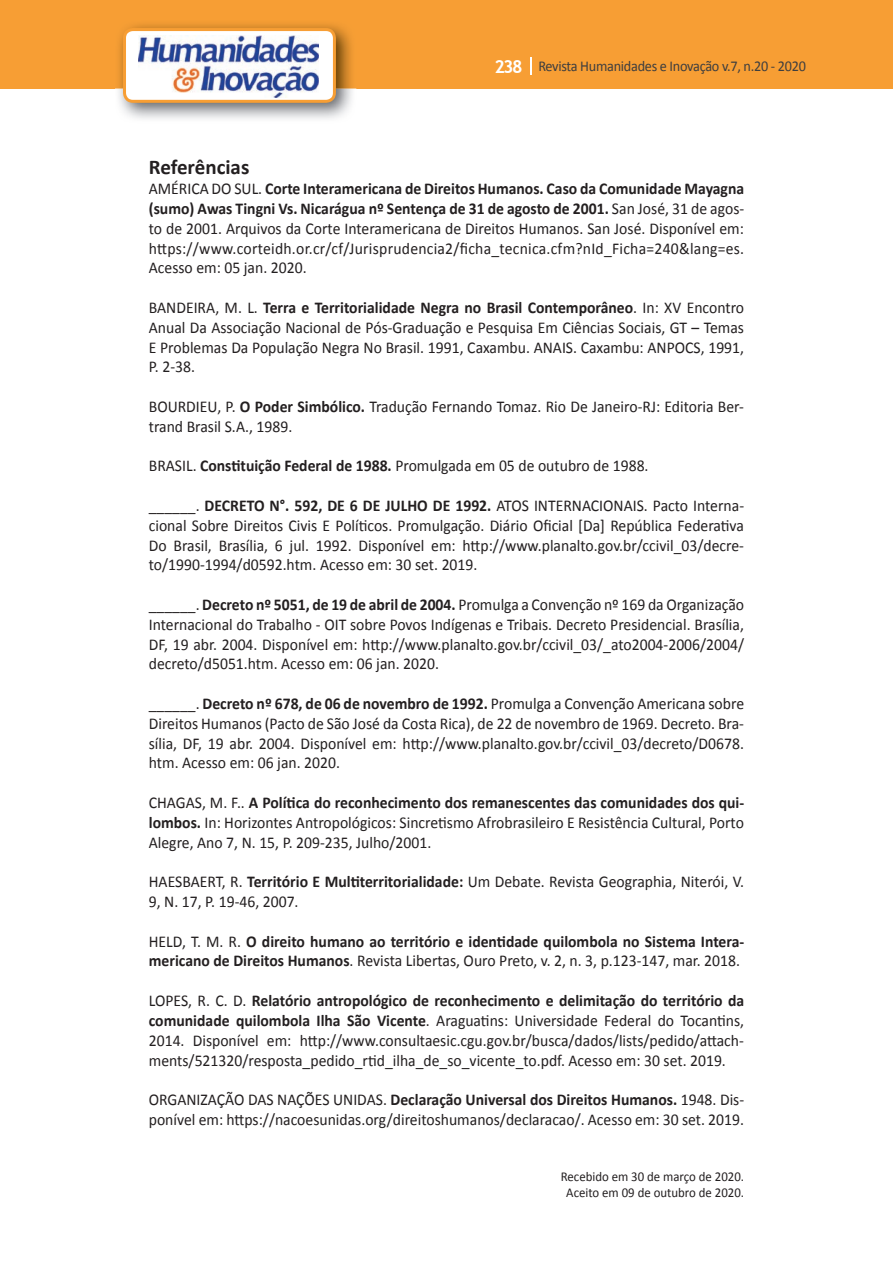
<style>
.page{position:relative;width:893px;height:1263px;background:#fff}
.page>*{position:absolute;margin:0;border:0;box-sizing:border-box;transform-origin:0 0}
.t1{font:700 21px "Calibri";color:#231f20}
.t2{font:16.5px/19.8px "Calibri";color:#231f20;text-align:justify;scale:.95 1}
.t3{font:700 16.5px/19.8px "Calibri";color:#231f20;scale:.95 1}
.t4{font:15px "Calibri";letter-spacing:-.02em;color:#3e3e3f;scale:.95 1}
.t5{font:13.5px/16.2px "Calibri";color:#231f20;text-align:center;scale:.95 1}
.s1{font-family:"Trebuchet MS";font-weight:700;font-size:18px;color:#fff}
.s2{font-weight:700}
.s3{font-weight:400}
</style>
<div class="page">
<div style="left:0;top:0;width:893px;height:88px;background:#f79e34"></div>
<svg style="left:530px;top:57px;width:2px;height:18px"></svg>
<img style="left:115px;top:24px;width:241px;height:95px">
<svg style="left:123px;top:28px;width:213px;height:75px"></svg>
<p class="t4" style="left:495px;top:57px;width:329px"><span class="s1">238</span> Revista Humanidades e Inovação v.7, n.20 - 2020</p>
<p class="t1" style="left:149px;top:154px;width:102px">Referências</p>
<p class="t2" style="left:149px;top:179px;width:628px">AMÉRICA DO SUL. <span class="s2">Corte Interamericana de Direitos Humanos. Caso da Comunidade Mayagna (sumo) Awas Tingni Vs. Nicarágua nº Sentença de 31 de agosto de 2001.</span> San José, 31 de agos&shy;to de 2001. Arquivos da Corte Interamericana de Direitos Humanos. San José. Disponível em: https://www.corteidh.or.cr/cf/Jurisprudencia2/ficha_tecnica.cfm?nId_Ficha=240&amp;lang=es.<br>Acesso em: 05 jan. 2020.</p>
<p class="t2" style="left:149px;top:298px;width:628px">BANDEIRA, M. L. <span class="s2">Terra e Territorialidade Negra no Brasil Contemporâneo</span>. In: XV Encontro Anual Da Associação Nacional de Pós-Graduação e Pesquisa Em Ciências Sociais, GT – Temas E Problemas Da População Negra No Brasil. 1991, Caxambu. ANAIS. Caxambu: ANPOCS, 1991, P. 2-38.</p>
<p class="t2" style="left:149px;top:397px;width:628px">BOURDIEU, P. <span class="s2">O Poder Simbólico.</span> Tradução Fernando Tomaz. Rio De Janeiro-RJ: Editoria Ber&shy;trand Brasil S.A., 1989.</p>
<p class="t2" style="left:149px;top:456px;width:528px">BRASIL. <span class="s2">Constituição Federal de 1988.</span> Promulgada em 05 de outubro de 1988.</p>
<p class="t2" style="left:149px;top:496px;width:628px">______. <span class="s2">DECRETO N°. 592, DE 6 DE JULHO DE 1992.</span> ATOS INTERNACIONAIS. Pacto Interna&shy;cional Sobre Direitos Civis E Políticos. Promulgação. Diário Oficial [Da] República Federativa Do Brasil, Brasília, 6 jul. 1992. Disponível em: http://www.planalto.gov.br/ccivil_03/decre&shy;to/1990-1994/d0592.htm. Acesso em: 30 set. 2019.</p>
<p class="t2" style="left:149px;top:595px;width:628px">______. <span class="s2">Decreto nº 5051, de 19 de abril de 2004.</span> Promulga a Convenção nº 169 da Organização Internacional do Trabalho - OIT sobre Povos Indígenas e Tribais. Decreto Presidencial. Brasília, DF, 19 abr. 2004. Disponível em: http://www.planalto.gov.br/ccivil_03/_ato2004-2006/2004/ decreto/d5051.htm. Acesso em: 06 jan. 2020.</p>
<p class="t2" style="left:149px;top:694px;width:628px">______. <span class="s2">Decreto nº 678, de 06 de novembro de 1992.</span> Promulga a Convenção Americana sobre Direitos Humanos (Pacto de São José da Costa Rica), de 22 de novembro de 1969. Decreto. Bra&shy;sília, DF, 19 abr. 2004. Disponível em: http://www.planalto.gov.br/ccivil_03/decreto/D0678. htm. Acesso em: 06 jan. 2020.</p>
<p class="t2" style="left:149px;top:793px;width:628px">CHAGAS, M. F.. <span class="s2">A Política do reconhecimento dos remanescentes das comunidades dos qui&shy;lombos.</span> In: Horizontes Antropológicos: Sincretismo Afrobrasileiro E Resistência Cultural, Porto Alegre, Ano 7, N. 15, P. 209-235, Julho/2001.</p>
<p class="t2" style="left:149px;top:872px;width:628px">HAESBAERT, R. <span class="s2">Território E Multiterritorialidade:</span> Um Debate. Revista Geographia, Niterói, V.<br>9, N. 17, P. 19-46, 2007.</p>
<p class="t3" style="left:149px;top:931px;width:628px"><span class="s3">HELD, T. M. R.</span> O direito humano ao território e identidade quilombola no Sistema Intera&shy;mericano de Direitos Humanos<span class="s3">. Revista Libertas, Ouro Preto, v. 2, n. 3, p.123-147, mar. 2018.</span></p>
<p class="t2" style="left:149px;top:991px;width:628px">LOPES, R. C. D. <span class="s2">Relatório antropológico de reconhecimento e delimitação do território da comunidade quilombola Ilha São Vicente</span>. Araguatins: Universidade Federal do Tocantins, 2014. Disponível em: http://www.consultaesic.cgu.gov.br/busca/dados/lists/pedido/attach&shy;ments/521320/resposta_pedido_rtid_ilha_de_so_vicente_to.pdf. Acesso em: 30 set. 2019.</p>
<p class="t2" style="left:149px;top:1090px;width:628px">ORGANIZAÇÃO DAS NAÇÕES UNIDAS. <span class="s2">Declaração Universal dos Direitos Humanos.</span> 1948. Dis&shy;ponível em: https://nacoesunidas.org/direitoshumanos/declaracao/. Acesso em: 30 set. 2019.</p>
<p class="t5" style="left:561px;top:1168px;width:195px">Recebido em 30 d e março de 2020.<br>Aceito em 09 de outubro de 2020.</p>
</div>
